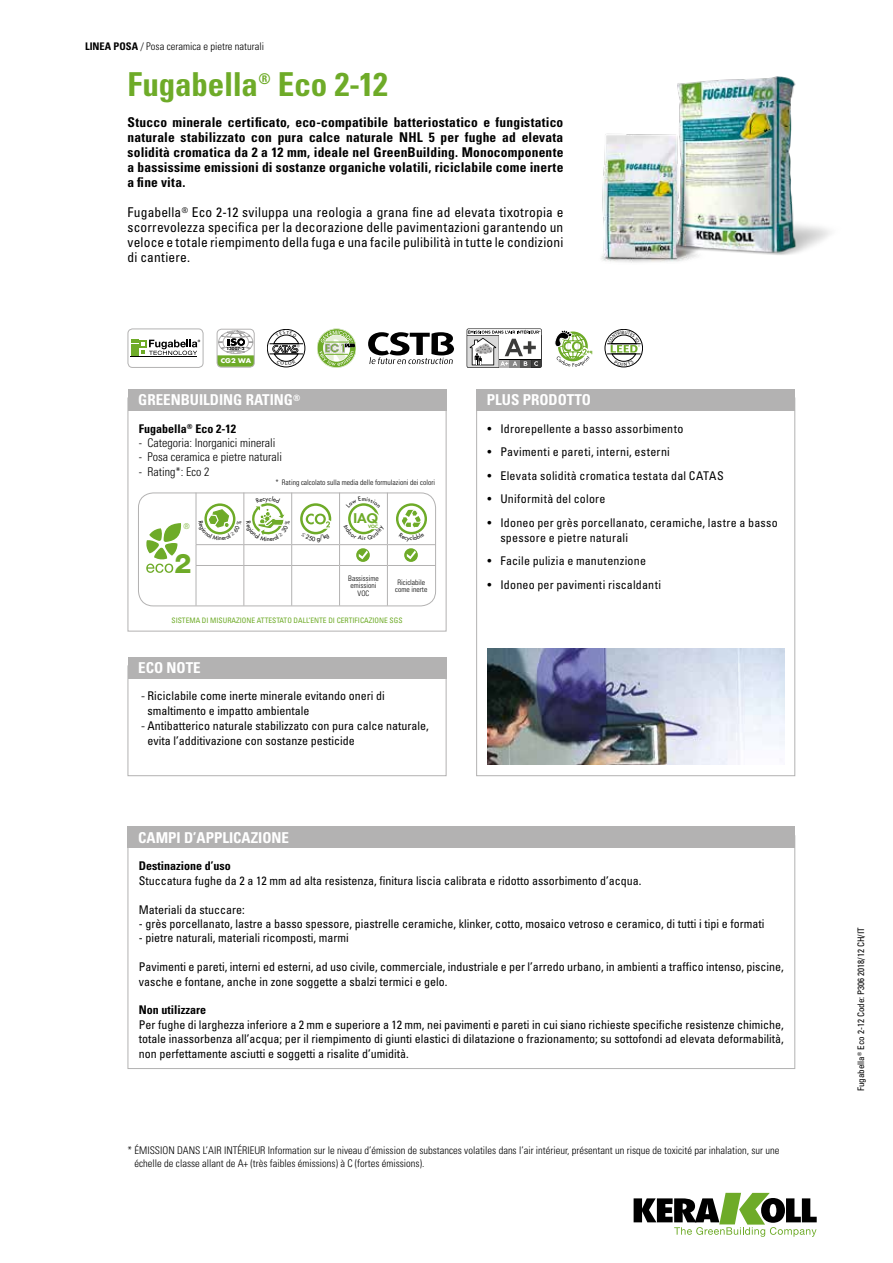
<style>
.page{position:relative;width:893px;height:1263px;background:#fff}
.page>*{position:absolute;margin:0;border:0;box-sizing:border-box;transform-origin:0 0}
.t1{font:700 condensed 33px "Univers LT Std";letter-spacing:-.005em;color:#6eab28}
.t2{font:800 27px "Helvetica Neue LT Std";color:#6eab28}
.t3{font:700 condensed 15px "Univers LT Std";color:#fff}
.t4{font:700 condensed 14.85px "Univers LT Std";color:#6eab28}
.t5{font:700 condensed 13.5px/15px "Univers LT Std";letter-spacing:.01em;color:#000;text-align:justify}
.t6{font:condensed 13.5px/15px "Univers LT Std";letter-spacing:.015em;color:#000;text-align:justify}
.t7{font:800 12.75px "Futura Std";color:#6eab28;scale:1.11 1}
.t8{font:condensed 12px/14.4px "Univers LT Std";color:#000}
.t9{font:condensed 12px/15px "Univers LT Std";letter-spacing:.02em;color:#000}
.t10{font:300 condensed 12px "Univers LT Std";color:#000}
.t11{font:700 condensed 12px "Univers LT Std";color:#000}
.t12{font:300 condensed 10.5px/13.5px "Univers LT Std";color:#000}
.t13{font:condensed 9px "Univers LT Std";color:#000}
.t14{font:300 condensed 7.8px "Univers LT Std";color:#6eab28}
.t15{font:300 condensed 7.5px/7.5px "Univers LT Std";color:#000;text-align:center}
.t16{font:condensed 7.5px "Univers LT Std";color:#6eab28}
.t17{font:700 6.3px "Futura Std";color:#fff;scale:1.08 1}
.t18{font:800 4.35px "Futura Std";color:#6eab28;scale:1.11 1}
.t19{font:700 3.75px "Futura Std";color:#000;scale:1.08 1}
.s1{font-weight:700}
.s2{font-size:13.05px}
.s3{font-weight:300;font-stretch:normal}
</style>
<div class="page">
<svg style="left:634px;top:1193px;width:183px;height:44px"></svg>
<div style="left:476px;top:389px;width:319px;height:21px;background:#b3b2b2"></div>
<div style="left:128px;top:665px;width:318px;height:111px;border:1px solid #b3b2b2"></div>
<div style="left:128px;top:657px;width:318px;height:21px;background:#b3b2b2"></div>
<div style="left:128px;top:827px;width:667px;height:21px;background:#b3b2b2"></div>
<div style="left:128px;top:398px;width:318px;height:233px;border:1px solid #b3b2b2"></div>
<div style="left:128px;top:389px;width:318px;height:21px;background:#b3b2b2"></div>
<img style="left:487px;top:648px;width:298px;height:116px">
<div style="left:138px;top:493px;width:298px;height:113px;border:1px solid #b3b2b2;border-radius:15px"></div>
<hr style="left:244px;top:493px;width:1px;height:51px;background:#b3b2b2">
<hr style="left:291px;top:493px;width:1px;height:51px;background:#b3b2b2">
<hr style="left:339px;top:493px;width:1px;height:51px;background:#b3b2b2">
<hr style="left:292px;top:544px;width:48px;height:1px;background:#b3b2b2">
<hr style="left:387px;top:544px;width:48px;height:1px;background:#b3b2b2">
<hr style="left:196px;top:565px;width:48px;height:1px;background:#b3b2b2">
<hr style="left:196px;top:566px;width:1px;height:40px;background:#b3b2b2">
<hr style="left:244px;top:565px;width:48px;height:1px;background:#b3b2b2">
<hr style="left:243px;top:566px;width:1px;height:40px;background:#b3b2b2">
<hr style="left:292px;top:565px;width:48px;height:1px;background:#b3b2b2">
<hr style="left:291px;top:566px;width:1px;height:40px;background:#b3b2b2">
<hr style="left:340px;top:565px;width:47px;height:1px;background:#b3b2b2">
<hr style="left:339px;top:566px;width:1px;height:40px;background:#b3b2b2">
<hr style="left:387px;top:565px;width:48px;height:1px;background:#b3b2b2">
<hr style="left:387px;top:566px;width:1px;height:40px;background:#b3b2b2">
<hr style="left:387px;top:493px;width:1px;height:51px;background:#b3b2b2">
<hr style="left:196px;top:493px;width:1px;height:51px;background:#b3b2b2">
<svg style="left:146px;top:523px;width:36px;height:50px"></svg>
<div style="left:300px;top:503px;width:31px;height:31px;border:3px solid #6eab28;border-radius:50%"></div>
<div style="left:396px;top:503px;width:31px;height:31px;border:2px solid #6eab28;border-radius:50%"></div>
<svg style="left:404px;top:548px;width:14px;height:14px"></svg>
<svg style="left:407px;top:550px;width:9px;height:9px"></svg>
<img style="left:601px;top:76px;width:229px;height:187px">
<div style="left:605px;top:329px;width:38px;height:38px;border:1px solid #000;border-radius:50%"></div>
<hr style="left:607px;top:354px;width:34px;height:1px;background:#000">
<hr style="left:607px;top:343px;width:34px;height:1px;background:#000">
<div style="left:128px;top:329px;width:75px;height:39px;border:1px solid #b3b2b2;border-radius:5px"></div>
<hr style="left:131px;top:356px;width:66px;height:1px;background:#000">
<div style="left:131px;top:348px;width:8px;height:8px;background:#6eab28"></div>
<svg style="left:131px;top:340px;width:69px;height:15px"></svg>
<svg style="left:318px;top:329px;width:38px;height:39px"></svg>
<svg style="left:368px;top:332px;width:86px;height:32px"></svg>
<svg style="left:217px;top:329px;width:38px;height:38px"></svg>
<div style="left:267px;top:329px;width:38px;height:38px;border:1px solid #000;border-radius:50%"></div>
<hr style="left:269px;top:354px;width:34px;height:1px;background:#000">
<hr style="left:270px;top:343px;width:33px;height:1px;background:#000">
<svg style="left:467px;top:328px;width:75px;height:40px"></svg>
<svg style="left:467px;top:329px;width:74px;height:38px"></svg>
<svg style="left:555px;top:330px;width:37px;height:37px"></svg>
<svg style="left:196px;top:496px;width:96px;height:69px"></svg>
<svg style="left:301px;top:514px;width:31px;height:21px"></svg>
<svg style="left:339px;top:503px;width:49px;height:62px"></svg>
<svg style="left:399px;top:510px;width:25px;height:25px"></svg>
<svg style="left:608px;top:331px;width:32px;height:35px"></svg>
<svg style="left:272px;top:331px;width:27px;height:34px"></svg>
<p class="t12" style="left:85px;top:40px;width:181px"><span class="s1">LINEA POSA</span> / Posa ceramica e pietre naturali</p>
<h1 class="t1" style="left:128px;top:64px;width:132px">Fugabella</h1>
<p class="t4" style="left:258px;top:70px;width:14px">®</p>
<h1 class="t1" style="left:278px;top:64px;width:111px">Eco 2-12</h1>
<p class="t5" style="left:128px;top:114px;width:437px">Stucco minerale certificato, eco-compatibile batteriostatico e fungistatico naturale stabilizzato con pura calce naturale NHL 5 per fughe ad elevata solidità cromatica da 2 a 12 mm, ideale nel GreenBuilding. Monocomponente a bassissime emissioni di sostanze organiche volatili, riciclabile come inerte a fine vita.</p>
<p class="t6" style="left:128px;top:204px;width:437px">Fugabella<sup>®</sup> Eco 2-12 sviluppa una reologia a grana fine ad elevata tixotropia e scorrevolezza specifica per la decorazione delle pavimentazioni garantendo un veloce e totale riempimento della fuga e una facile pulibilità in tutte le condizioni di cantiere.</p>
<p class="t19" style="left:226px;top:347px;width:18px">13007-3</p>
<p class="t17" style="left:221px;top:357px;width:30px">CG2 WA</p>
<p class="t3" style="left:138px;top:391px;width:164px">GREENBUILDING RATING<sup>®</sup></p>
<p class="t11" style="left:139px;top:421px;width:99px">Fugabella<sup>®</sup> Eco 2-12</p>
<p class="t10" style="left:139px;top:435px;width:138px">- Categoria: Inorganici minerali</p>
<p class="t10" style="left:139px;top:450px;width:145px">- Posa ceramica e pietre naturali</p>
<p class="t10" style="left:139px;top:464px;width:72px">- Rating*: Eco 2</p>
<p class="t15" style="left:275px;top:478px;width:161px">* Rating calcolato sulla media delle formulazioni dei colori</p>
<p class="t14" style="left:184px;top:521px;width:8px">®</p>
<h2 class="t2" style="left:175px;top:547px;width:19px">2</h2>
<p class="t7" style="left:354px;top:511px;width:23px"><span class="s2">I</span>AQ</p>
<p class="t18" style="left:368px;top:524px;width:10px">VOC</p>
<p class="t15" style="left:348px;top:574px;width:32px">Bassissime emissioni<br>VOC</p>
<p class="t15" style="left:395px;top:578px;width:34px;text-align:left">Riciclabile come inerte</p>
<p class="t16" style="left:172px;top:615px;width:233px">SISTEMA DI MISURAZIONE ATTESTATO DALL’ENTE DI CERTIFICAZIONE SGS</p>
<p class="t3" style="left:138px;top:658px;width:64px">ECO NOTE</p>
<p class="t8" style="left:147px;top:688px;width:239px;line-height:15px;text-indent:-6px"><span class="s3">-</span> Riciclabile come inerte minerale evitando oneri di smaltimento e impatto ambientale</p>
<p class="t8" style="left:147px;top:718px;width:283px;line-height:15px;text-indent:-6px"><span class="s3">-</span> Antibatterico naturale stabilizzato con pura calce naturale, evita l’additivazione con sostanze pesticide</p>
<p class="t3" style="left:138px;top:828px;width:152px">CAMPI D’APPLICAZIONE</p>
<p class="t3" style="left:487px;top:391px;width:106px">PLUS PRODOTTO</p>
<p class="t9" style="left:488px;top:421px;width:197px">• Idrorepellente a basso assorbimento</p>
<p class="t9" style="left:488px;top:444px;width:184px">• Pavimenti e pareti, interni, esterni</p>
<p class="t9" style="left:488px;top:468px;width:238px">• Elevata solidità cromatica testata dal CATAS</p>
<p class="t9" style="left:488px;top:491px;width:119px">• Uniformità del colore</p>
<p class="t9" style="left:500px;top:515px;width:279px;text-indent:-13px">• Idoneo per grès porcellanato, ceramiche, lastre a basso spessore e pietre naturali</p>
<p class="t9" style="left:488px;top:553px;width:160px">• Facile pulizia e manutenzione</p>
<p class="t8" style="left:488px;top:577px;width:175px">• Idoneo per pavimenti riscaldanti</p>
<p class="t11" style="left:139px;top:859px;width:93px">Destinazione d’uso</p>
<p class="t8" style="left:139px;top:873px;width:504px">Stuccatura fughe da 2 a 12 mm ad alta resistenza, finitura liscia calibrata e ridotto assorbimento d’acqua.</p>
<p class="t8" style="left:139px;top:902px;width:107px">Materiali da stuccare:</p>
<p class="t8" style="left:139px;top:916px;width:627px">- grès porcellanato, lastre a basso spessore, piastrelle ceramiche, klinker, cotto, mosaico vetroso e ceramico, di tutti i tipi e formati</p>
<p class="t8" style="left:139px;top:931px;width:211px">- pietre naturali, materiali ricomposti, marmi</p>
<p class="t8" style="left:139px;top:959px;width:646px">Pavimenti e pareti, interni ed esterni, ad uso civile, commerciale, industriale e per l’arredo urbano, in ambienti a traffico intenso, piscine, vasche e fontane, anche in zone soggette a sbalzi termici e gelo.</p>
<p class="t11" style="left:139px;top:1003px;width:69px">Non utilizzare</p>
<p class="t8" style="left:139px;top:1017px;width:646px;text-align:justify">Per fughe di larghezza inferiore a 2 mm e superiore a 12 mm, nei pavimenti e pareti in cui siano richieste specifiche resistenze chimiche, totale inassorbenza all’acqua; per il riempimento di giunti elastici di dilatazione o frazionamento; su sottofondi ad elevata deformabilità, non perfettamente asciutti e soggetti a risalite d’umidità.</p>
<p class="t12" style="left:135px;top:1143px;width:646px;text-indent:-7px">* ÉMISSION DANS L’AIR INTÉRIEUR Information sur le niveau d’émission de substances volatiles dans l’air intérieur, présentant un risque de toxicité par inhalation, sur une échelle de classe allant de A+ (très faibles émissions) à C (fortes émissions).</p>
<p class="t13" style="left:855px;top:1091px;width:165px;rotate:-90deg">Fugabella<sup>®</sup> Eco 2-12 Code: P306 2018/12 CH/IT</p>
</div>
